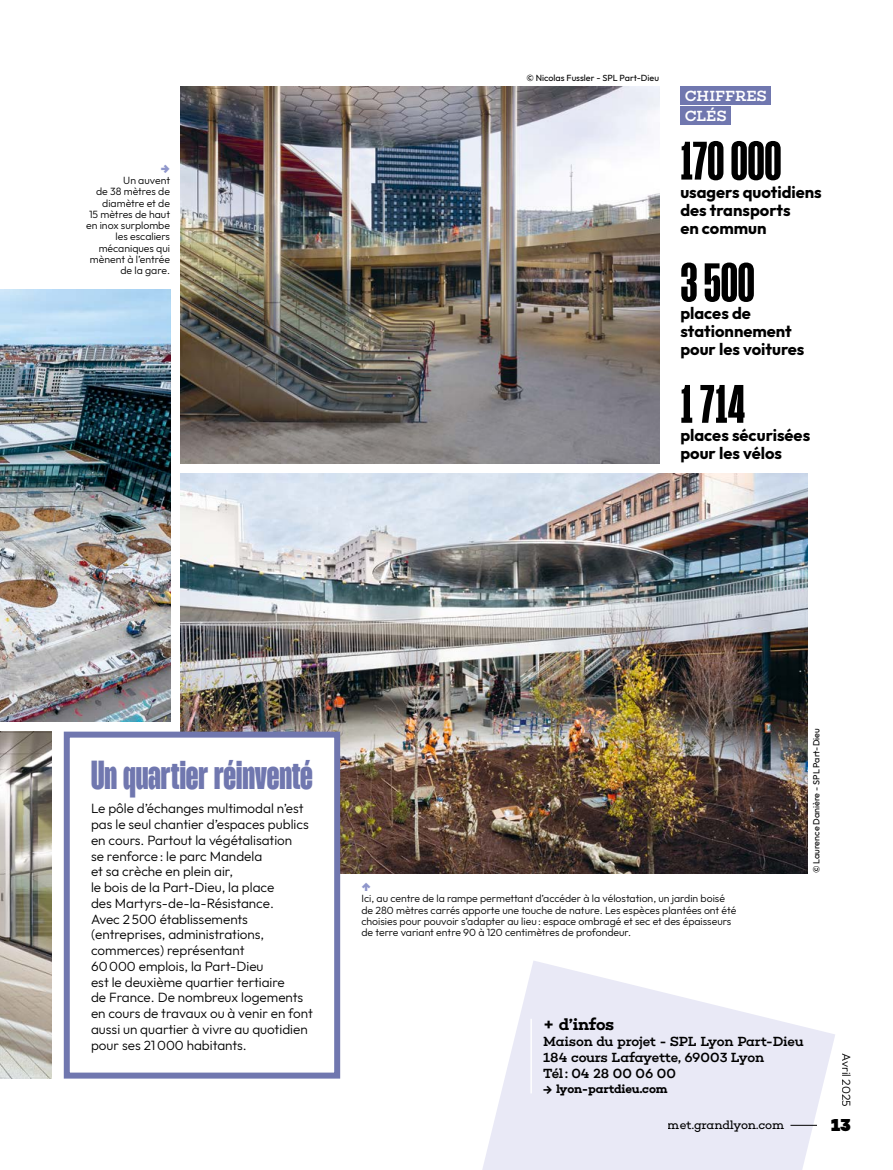
<style>
.page{position:relative;width:893px;height:1170px;background:#fff}
.page>*{position:absolute;margin:0;border:0;box-sizing:border-box;transform-origin:0 0}
.Chiffres-Cles_Chiffre_MeT{font:700 54px "Mango Grotesque";letter-spacing:-.005em;color:#000}
.Encadré_Titre_MeT{font:900 40.5px "Mango Grotesque";color:#7077af}
.t1{font:900 18px "Choplin";color:#000}
.Chiffres-Cles_Texte_MeT{font:700 16.5px/18px "Outfit";color:#000}
.Post-it_Titre_MeT{font:600 16.5px "Choplin";letter-spacing:-.025em;color:#000}
.FGGFGGUIYKFGHJFXFUYLFKGHXCFJUGFGCXNGHJCH{font:500 15px "Choplin";color:#fff}
.Chiffres-clés_Titre_MeT{font:500 15px "Choplin";color:#fff}
.Encadré_Titre_MeT-2{font:300 13.5px/15.8px "Outfit";color:#000}
.Post-it_Texte_MeT{font:500 13.5px "Choplin";letter-spacing:-.015em;color:#000}
.t2{font:600 12px "Choplin";letter-spacing:-.015em;color:#000}
.t3{font:12px "Choplin";letter-spacing:-.02em;color:#000}
.t4{font:300 12px "Outfit";color:#000}
.t5{font:900 12px "Choplin";color:#8f96cb}
.Legende-et-note_MeT{font:300 10.5px/11.2px "Outfit";color:#000}
.Credit-photo_MeT{font:9px "Outfit";color:#000}
</style>
<div class="page">
<img style="left:0;top:731px;width:51px;height:347px">
<img style="left:0;top:290px;width:170px;height:432px">
<img style="left:181px;top:86px;width:478px;height:377px">
<img style="left:181px;top:473px;width:627px;height:400px">
<div style="left:67px;top:734px;width:270px;height:341px;background:#fff"></div>
<div style="left:64px;top:731px;width:276px;height:347px;border:6px solid #7077af"></div>
<div style="left:680px;top:86px;width:91px;height:19px;background:#7077af"></div>
<div style="left:680px;top:106px;width:51px;height:19px;background:#7077af"></div>
<svg style="left:483px;top:961px;width:352px;height:208px;fill:#e9e9f6"></svg>
<hr style="left:530px;top:1018px;width:2px;height:75px;background:#fff">
<svg style="left:790px;top:1124px;width:27px;height:1px"></svg>
<p class="t5" style="left:161px;top:161px;width:11px">→</p>
<p class="Legende-et-note_MeT" style="left:86px;top:175px;width:85px;text-align:right">Un auvent<br>de 38 mètres de diamètre et de<br>15 mètres de haut en inox surplombe les escaliers mécaniques qui mènent à l’entrée de la gare.</p>
<p class="Credit-photo_MeT" style="left:526px;top:72px;width:134px">© Nicolas Fussler - SPL Part-Dieu</p>
<h3 class="FGGFGGUIYKFGHJFXFUYLFKGHXCFJUGFGCXNGHJCH" style="left:685px;top:87px;width:84px">CHIFFRES</h3>
<h2 class="Chiffres-clés_Titre_MeT" style="left:685px;top:107px;width:43px">CLÉS</h2>
<h4 class="Chiffres-Cles_Chiffre_MeT" style="left:680px;top:136px;width:103px">170000</h4>
<p class="Chiffres-Cles_Texte_MeT" style="left:680px;top:183px;width:143px">usagers quotidiens des transports<br>en commun</p>
<h4 class="Chiffres-Cles_Chiffre_MeT" style="left:680px;top:258px;width:76px">3500</h4>
<p class="Chiffres-Cles_Texte_MeT" style="left:680px;top:305px;width:126px">places de stationnement pour les voitures</p>
<h4 class="Chiffres-Cles_Chiffre_MeT" style="left:680px;top:379px;width:67px">1714</h4>
<p class="Chiffres-Cles_Texte_MeT" style="left:680px;top:426px;width:131px">places sécurisées pour les vélos</p>
<h3 class="Encadré_Titre_MeT" style="left:91px;top:751px;width:223px">Un quartier réinventé</h3>
<h3 class="Encadré_Titre_MeT-2" style="left:91px;top:800px;width:223px">Le pôle d’échanges multimodal n’est pas le seul chantier d’espaces publics en cours. Partout la végétalisation<br>se renforce: le parc Mandela<br>et sa crèche en plein air,<br>le bois de la Part-Dieu, la place<br>des Martyrs-de-la-Résistance.<br>Avec 2500 établissements (entreprises, administrations, commerces) représentant<br>60000 emplois, la Part-Dieu<br>est le deuxième quartier tertiaire<br>de France. De nombreux logements en cours de travaux ou à venir en font aussi un quartier à vivre au quotidien pour ses 21000 habitants.</h3>
<p class="t5" style="left:361px;top:879px;width:11px">↑</p>
<p class="Legende-et-note_MeT" style="left:361px;top:893px;width:376px">Ici, au centre de la rampe permettant d’accéder à la vélostation, un jardin boisé de 280 mètres carrés apporte une touche de nature. Les espèces plantées ont été choisies pour pouvoir s’adapter au lieu: espace ombragé et sec et des épaisseurs de terre variant entre 90 à 120 centimètres de profondeur.</p>
<p class="Credit-photo_MeT" style="left:811px;top:873px;width:146px;rotate:-90deg">© Laurence Danière - SPL Part-Dieu</p>
<h3 class="Post-it_Titre_MeT" style="left:543px;top:1014px;width:73px">+ d’infos</h3>
<p class="Post-it_Texte_MeT" style="left:543px;top:1033px;width:262px">Maison du projet - SPL Lyon Part-Dieu</p>
<p class="Post-it_Texte_MeT" style="left:543px;top:1049px;width:223px">184 cours Lafayette, 69003 Lyon</p>
<p class="Post-it_Texte_MeT" style="left:543px;top:1064px;width:134px">Tél: 04 28 00 06 00</p>
<p class="t2" style="left:543px;top:1082px;width:126px">→ lyon-partdieu.com</p>
<p class="t4" style="left:854px;top:1053px;width:55px;rotate:90deg">Avril 2025</p>
<p class="t3" style="left:668px;top:1118px;width:118px">met.grandlyon.com</p>
<h3 class="t1" style="left:830px;top:1114px;width:21px">13</h3>
</div>
